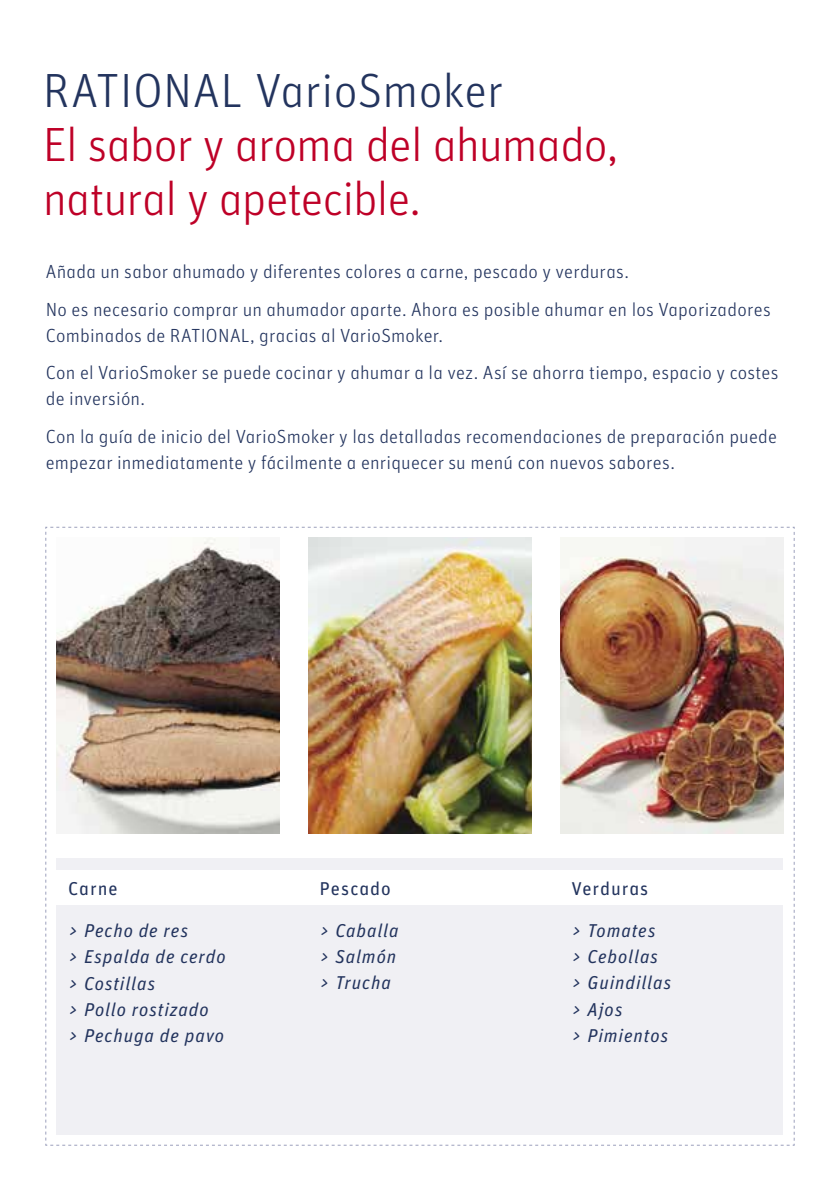
<style>
.page{position:relative;width:840px;height:1191px;background:#fff}
.page>*{position:absolute;margin:0;border:0;box-sizing:border-box;transform-origin:0 0}
.t1{font:300 48px/54px "Unit Pro";letter-spacing:-.02em;color:#be0027}
.t2{font:300 48px "Unit Pro";letter-spacing:.005em;color:#23345e}
.t3{font:300 19px/37.4px "Unit Pro";letter-spacing:.01em;color:#23345e}
.t4{font:italic 18.6px/26px "Unit Pro";letter-spacing:.045em;color:#23345e}
.t5{font:18.6px "Unit Pro";letter-spacing:.05em;color:#23345e}
</style>
<div class="page">
<svg style="left:45px;top:526px;width:749px;height:620px"></svg>
<div style="left:50px;top:870px;width:735px;height:34px;background:#fff"></div>
<img style="left:57px;top:537px;width:222px;height:296px">
<img style="left:308px;top:537px;width:223px;height:296px">
<img style="left:560px;top:537px;width:222px;height:296px">
<h1 class="t2" style="left:43px;top:62px;width:461px">RATIONAL VarioSmoker</h1>
<h1 class="t1" style="left:43px;top:117px;width:576px">El sabor y aroma del ahumado, natural y apetecible.</h1>
<p class="t3" style="left:46px;top:253px;width:726px">Añada un sabor ahumado y diferentes colores a carne, pescado y verduras.<br>No es necesario comprar un ahumador aparte. Ahora es posible ahumar en los Vaporizadores</p>
<p class="t3" style="left:46px;top:317px;width:733px">Combinados de RATIONAL, gracias al VarioSmoker.<br>Con el VarioSmoker se puede cocinar y ahumar a la vez. Así se ahorra tiempo, espacio y costes</p>
<p class="t3" style="left:46px;top:380px;width:732px">de inversión.<br>Con la guía de inicio del VarioSmoker y las detalladas recomendaciones de preparación puede</p>
<p class="t3" style="left:46px;top:443px;width:630px">empezar inmediatamente y fácilmente a enriquecer su menú con nuevos sabores.</p>
<p class="t5" style="left:68px;top:876px;width:51px">Carne</p>
<p class="t4" style="left:68px;top:918px;width:159px">&gt; Pecho de res<br>&gt; Espalda de cerdo &gt; Costillas<br>&gt; Pollo rostizado<br>&gt; Pechuga de pavo</p>
<p class="t5" style="left:319px;top:876px;width:73px">Pescado</p>
<p class="t4" style="left:319px;top:918px;width:81px">&gt; Caballa &gt; Salmón &gt; Trucha</p>
<p class="t5" style="left:571px;top:876px;width:78px">Verduras</p>
<p class="t4" style="left:571px;top:918px;width:101px">&gt; Tomates<br>&gt; Cebollas &gt; Guindillas &gt; Ajos<br>&gt; Pimientos</p>
</div>
